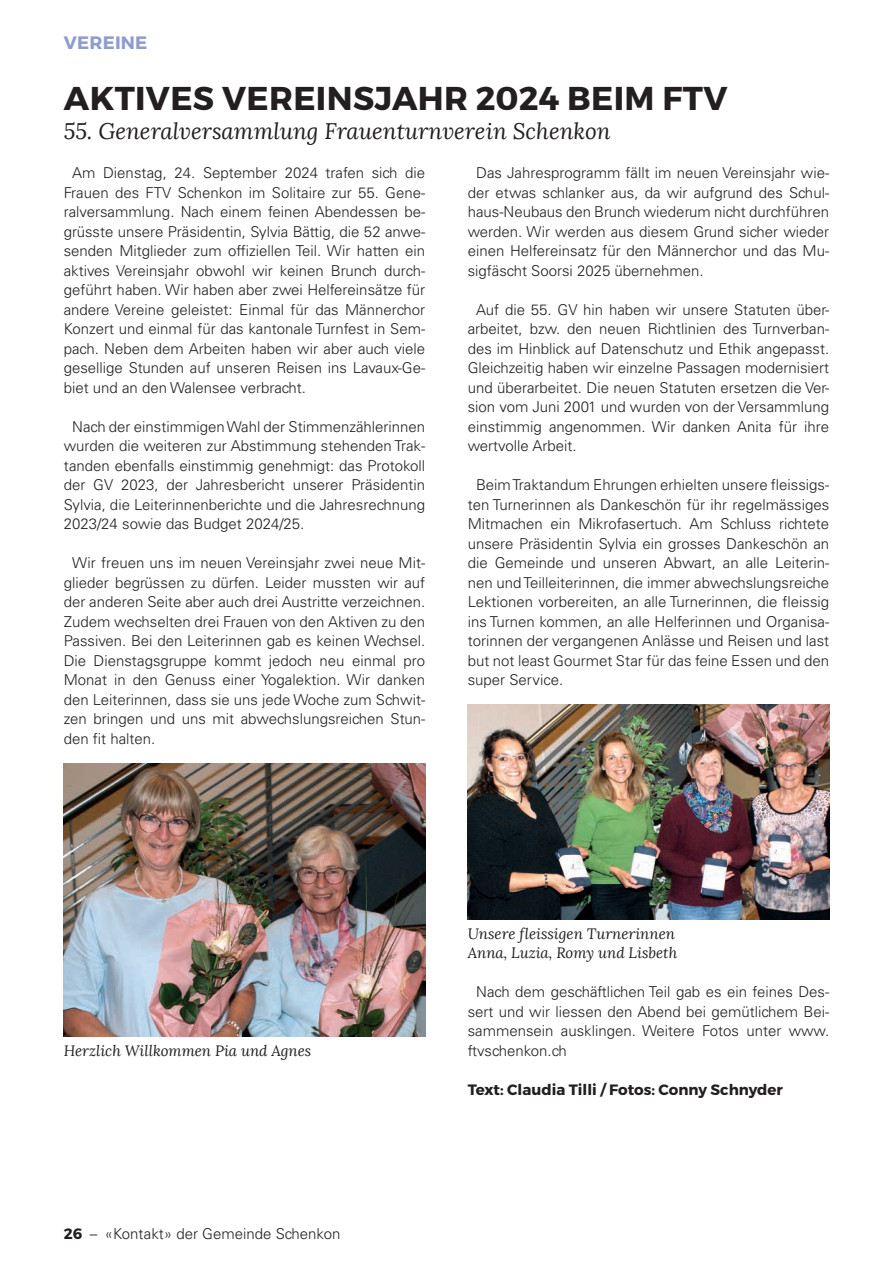
<style>
.page{position:relative;width:893px;height:1263px;background:#fff}
.page>*{position:absolute;margin:0;border:0;box-sizing:border-box;transform-origin:0 0}
._1_0_Titel{font:700 33px "Montserrat";letter-spacing:.01em;color:#231f20}
._1_1_Untertitel{font:italic 22.5px "Lora";color:#231f20}
.t1{font:700 18px "Montserrat";letter-spacing:.01em;color:#8f9cce}
._1_3_Grundtext{font:300 15px/19.5px "Univers LT Std";color:#231f20;text-align:justify}
._1_6_Bildlegende{font:italic 15px "Lora";color:#231f20}
._1_4_Autor{font:700 15px "Montserrat";color:#231f20}
.s1{font-family:"Montserrat";font-weight:700}
</style>
<div class="page">
<img style="left:64px;top:763px;width:361px;height:273px">
<img style="left:468px;top:705px;width:361px;height:214px">
<p class="t1" style="left:64px;top:31px;width:85px">VEREINE</p>
<p class="_1_0_Titel" style="left:64px;top:77px;width:665px">AKTIVES VEREINSJAHR 2024 BEIM FTV</p>
<p class="_1_1_Untertitel" style="left:64px;top:118px;width:548px">55. Generalversammlung Frauenturnverein Schenkon</p>
<p class="_1_3_Grundtext" style="left:64px;top:163px;width:363px;text-indent:9px">Am Dienstag, 24. September 2024 trafen sich die Frauen des FTV Schenkon im Solitaire zur 55. Gene&shy;ralversammlung. Nach einem feinen Abendessen be&shy;grüsste unsere Präsidentin, Sylvia Bättig, die 52 anwe&shy;senden Mitglieder zum offiziellen Teil. Wir hatten ein aktives Vereinsjahr obwohl wir keinen Brunch durch&shy;geführt haben. Wir haben aber zwei Helfereinsätze für andere Vereine geleistet: Einmal für das Männerchor Konzert und einmal für das kantonale Turnfest in Sem&shy;pach. Neben dem Arbeiten haben wir aber auch viele gesellige Stunden auf unseren Reisen ins Lavaux-Ge&shy;biet und an den Walensee verbracht.</p>
<p class="_1_3_Grundtext" style="left:64px;top:417px;width:363px;text-indent:9px">Nach der einstimmigen Wahl der Stimmenzählerinnen wurden die weiteren zur Abstimmung stehenden Trak&shy;tanden ebenfalls einstimmig genehmigt: das Protokoll der GV 2023, der Jahresbericht unserer Präsidentin Sylvia, die Leiterinnenberichte und die Jahresrechnung 2023/24 sowie das Budget 2024/25.</p>
<p class="_1_3_Grundtext" style="left:64px;top:553px;width:363px;text-indent:9px">Wir freuen uns im neuen Vereinsjahr zwei neue Mit&shy;glieder begrüssen zu dürfen. Leider mussten wir auf der anderen Seite aber auch drei Austritte verzeichnen.<br>Zudem wechselten drei Frauen von den Aktiven zu den Passiven. Bei den Leiterinnen gab es keinen Wechsel.<br>Die Dienstagsgruppe kommt jedoch neu einmal pro Monat in den Genuss einer Yogalektion. Wir danken den Leiterinnen, dass sie uns jede Woche zum Schwit&shy;zen bringen und uns mit abwechslungsreichen Stun&shy;den fit halten.</p>
<p class="_1_3_Grundtext" style="left:468px;top:163px;width:363px;text-indent:9px">Das Jahresprogramm fällt im neuen Vereinsjahr wie&shy;der etwas schlanker aus, da wir aufgrund des Schul&shy;haus-Neubaus den Brunch wiederum nicht durchführen werden. Wir werden aus diesem Grund sicher wieder einen Helfereinsatz für den Männerchor und das Mu&shy;sigfäscht Soorsi 2025 übernehmen.</p>
<p class="_1_3_Grundtext" style="left:468px;top:300px;width:363px;text-indent:9px">Auf die 55. GV hin haben wir unsere Statuten über&shy;arbeitet, bzw. den neuen Richtlinien des Turnverban&shy;des im Hinblick auf Datenschutz und Ethik angepasst.<br>Gleichzeitig haben wir einzelne Passagen modernisiert und überarbeitet. Die neuen Statuten ersetzen die Ver&shy;sion vom Juni 2001 und wurden von der Versammlung einstimmig angenommen. Wir danken Anita für ihre wertvolle Arbeit.</p>
<p class="_1_3_Grundtext" style="left:468px;top:475px;width:363px;text-indent:9px">Beim Traktandum Ehrungen erhielten unsere fleissigs&shy;ten Turnerinnen als Dankeschön für ihr regelmässiges Mitmachen ein Mikrofasertuch. Am Schluss richtete unsere Präsidentin Sylvia ein grosses Dankeschön an die Gemeinde und unseren Abwart, an alle Leiterin&shy;nen und Teilleiterinnen, die immer abwechslungsreiche Lektionen vorbereiten, an alle Turnerinnen, die fleissig ins Turnen kommen, an alle Helferinnen und Organisa&shy;torinnen der vergangenen Anlässe und Reisen und last but not least Gourmet Star für das feine Essen und den super Service.</p>
<p class="_1_6_Bildlegende" style="left:64px;top:1041px;width:249px">Herzlich Willkommen Pia und Agnes</p>
<p class="_1_3_Grundtext" style="left:64px;top:1224px;width:278px"><span class="s1">26</span> – «Kontakt» der Gemeinde Schenkon</p>
<p class="_1_6_Bildlegende" style="left:468px;top:924px;width:209px">Unsere fleissigen Turnerinnen</p>
<p class="_1_6_Bildlegende" style="left:468px;top:944px;width:211px">Anna, Luzia, Romy und Lisbeth</p>
<p class="_1_3_Grundtext" style="left:468px;top:982px;width:363px;text-indent:9px">Nach dem geschäftlichen Teil gab es ein feines Des&shy;sert und wir liessen den Abend bei gemütlichem Bei&shy;sammensein ausklingen. Weitere Fotos unter www. ftvschenkon.ch</p>
<p class="_1_4_Autor" style="left:468px;top:1080px;width:317px">Text: Claudia Tilli / Fotos: Conny Schnyder</p>
</div>
